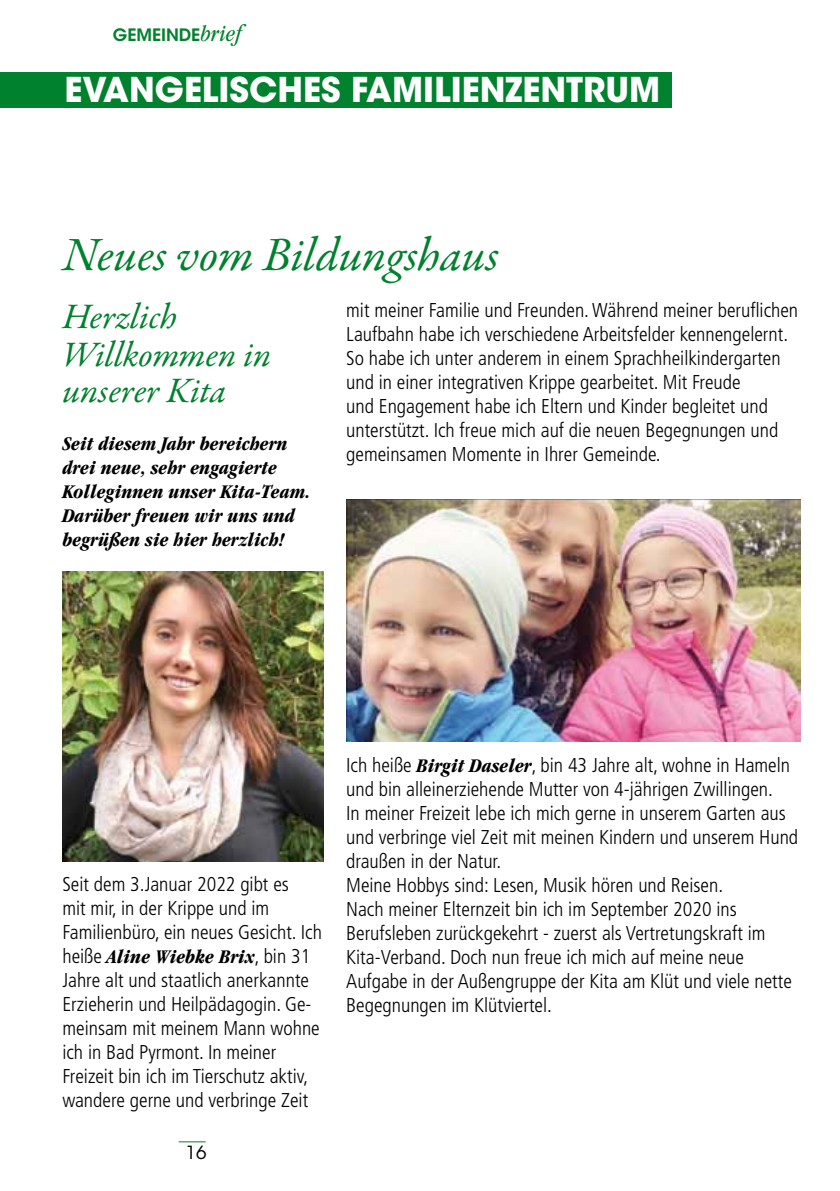
<style>
.page{position:relative;width:840px;height:1191px;background:#fff}
.page>*{position:absolute;margin:0;border:0;box-sizing:border-box;transform-origin:0 0}
.t1{font:italic 48px "Garamond Premr Pro";letter-spacing:-.005em;color:#00812d}
.t2{font:italic 36px/37px "Garamond Premr Pro";letter-spacing:-.005em;color:#00812d}
.t3{font:700 34px "ITC Avant Garde Std";color:#fff}
.t4{font:300 condensed 20px/24px "Frutiger";color:#000}
.t5{font:italic 700 condensed 20px/24px "Garamond";color:#000}
.t6{font:18px "ITC Avant Garde Std";color:#000}
.t7{font:600 17px "ITC Avant Garde Std";color:#00812d}
.s1{font-family:"Garamond Itc T";font-weight:400;font-style:italic;font-stretch:condensed;font-size:22px}
.s2{font-family:"Frutiger";font-weight:300;font-style:normal}
.s3{font-family:"Garamond";font-weight:700;font-style:italic}
</style>
<div class="page">
<svg style="left:178px;top:1141px;width:27px;height:1px"></svg>
<div style="left:0;top:72px;width:670px;height:36px;background:#00812d"></div>
<img style="left:62px;top:571px;width:261px;height:290px">
<img style="left:346px;top:499px;width:453px;height:242px">
<p class="t7" style="left:113px;top:24px;width:130px">GEMEINDE<span class="s1">brief</span></p>
<h3 class="t3" style="left:64px;top:67px;width:597px">EVANGELISCHES FAMILIENZENTRUM</h3>
<h1 class="t1" style="left:62px;top:225px;width:438px">Neues vom Bildungshaus</h1>
<h2 class="t2" style="left:62px;top:300px;width:210px">Herzlich<br>Willkommen in unserer Kita</h2>
<p class="t5" style="left:62px;top:431px;width:249px">Seit diesem Jahr bereichern drei neue, sehr engagierte<br>Kolleginnen unser Kita-Team.<br>Darüber freuen wir uns und begrüßen sie hier herzlich!</p>
<p class="t4" style="left:346px;top:298px;width:453px">mit meiner Familie und Freunden. Während meiner beruflichen Laufbahn habe ich verschiedene Arbeitsfelder kennengelernt.<br>So habe ich unter anderem in einem Sprachheilkindergarten und in einer integrativen Krippe gearbeitet. Mit Freude<br>und Engagement habe ich Eltern und Kinder begleitet und unterstützt. Ich freue mich auf die neuen Begegnungen und gemeinsamen Momente in Ihrer Gemeinde.</p>
<p class="t4" style="left:62px;top:872px;width:261px">Seit dem 3.Januar 2022 gibt es<br>mit mir, in der Krippe und im<br>Familienbüro, ein neues Gesicht. Ich</p>
<p class="t5" style="left:62px;top:944px;width:249px"><span class="s2">heiße</span> Aline Wiebke Brix<span class="s2">, bin 31</span></p>
<p class="t4" style="left:62px;top:968px;width:259px">Jahre alt und staatlich anerkannte Erzieherin und Heilpädagogin. Ge&shy;meinsam mit meinem Mann wohne ich in Bad Pyrmont. In meiner Freizeit bin ich im Tierschutz aktiv, wandere gerne und verbringe Zeit</p>
<p class="t6" style="left:186px;top:1142px;width:22px">16</p>
<p class="t4" style="left:346px;top:753px;width:453px">Ich heiße <span class="s3">Birgit Daseler</span>, bin 43 Jahre alt, wohne in Hameln und bin alleinerziehende Mutter von 4-jährigen Zwillingen.<br>In meiner Freizeit lebe ich mich gerne in unserem Garten aus und verbringe viel Zeit mit meinen Kindern und unserem Hund draußen in der Natur.<br>Meine Hobbys sind: Lesen, Musik hören und Reisen.<br>Nach meiner Elternzeit bin ich im September 2020 ins Berufsleben zurückgekehrt - zuerst als Vertretungskraft im Kita-Verband. Doch nun freue ich mich auf meine neue Aufgabe in der Außengruppe der Kita am Klüt und viele nette Begegnungen im Klütviertel.</p>
</div>
